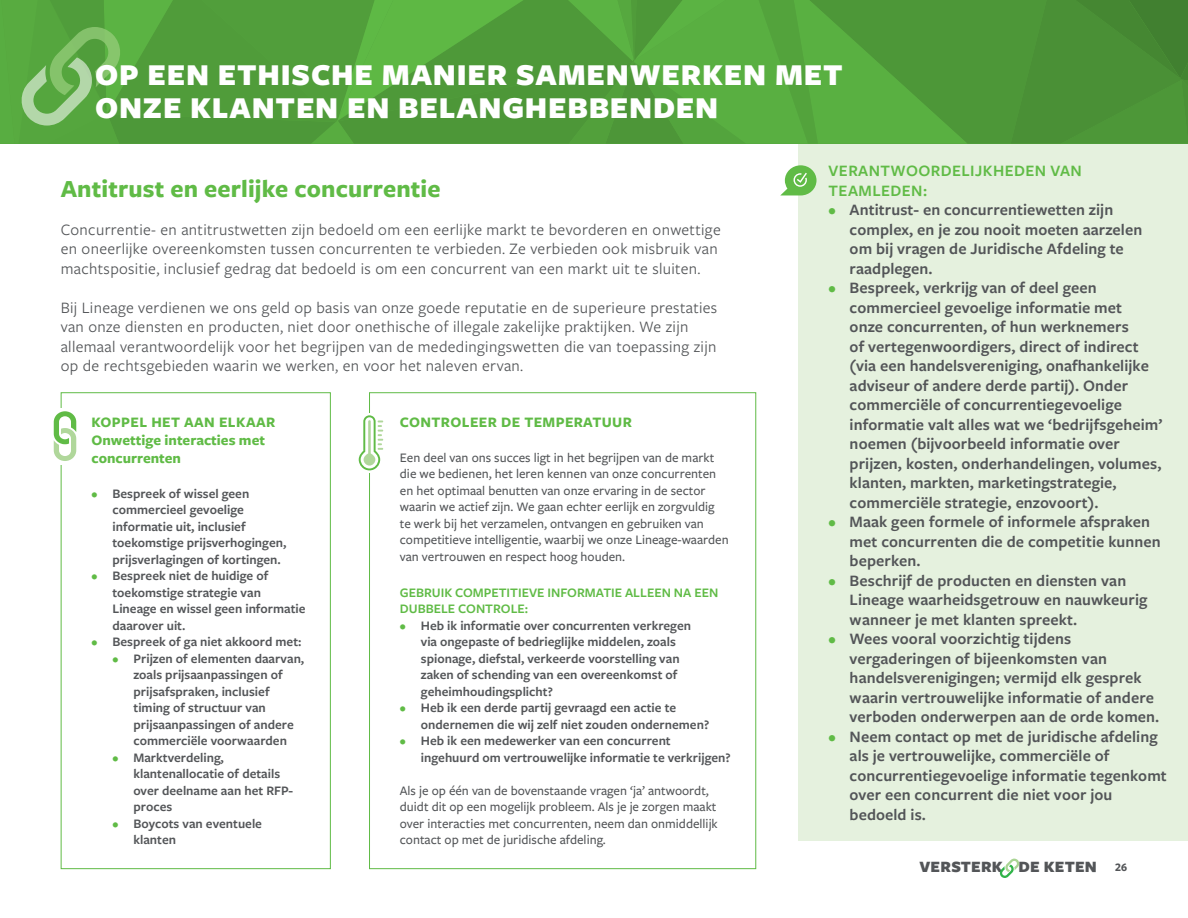
<style>
.page{position:relative;width:1188px;height:918px;background:#fff}
.page>*{position:absolute;margin:0;border:0;box-sizing:border-box;transform-origin:0 0}
.t1{font:900 31.5px/33px "Freight Sans Pro";letter-spacing:.025em;color:#fff}
.t2{font:700 25.5px "Freight Sans Pro";letter-spacing:.005em;color:#60bb46}
.t3{font:600 16.5px/19.5px "Freight Sans Pro";letter-spacing:.005em;color:#535558}
.t4{font:16.5px/19.5px "Freight Sans Pro";letter-spacing:.02em;color:#535558}
.t5{font:600 16.5px/19.5px "Freight Sans Pro";letter-spacing:.025em;color:#60bb46}
.t6{font:900 16.35px "Freight Sans Pro";letter-spacing:.01em;color:#535558}
.t7{font:700 15px/18px "Freight Sans Pro";color:#60bb46}
.t8{font:700 15px "Freight Sans Pro";letter-spacing:.025em;color:#60bb46}
.t9{font:600 13.5px/16.5px "Freight Sans Pro";color:#535558}
.t10{font:500 13.5px/16.5px "Freight Sans Pro";color:#535558}
.t11{font:600 13.5px/16.5px "Freight Sans Pro";color:#60bb46}
.s1{color:#60bb46}
.s2{font-weight:700;font-size:12px}
</style>
<div class="page">
<svg style="left:999px;top:859px;width:21px;height:19px"></svg>
<svg style="left:0;top:0;width:1188px;height:144px;background:#52a03c"></svg>
<div style="left:61px;top:392px;width:270px;height:477px;border:1px solid #60bb46"></div>
<div style="left:60px;top:408px;width:5px;height:57px;background:#fff"></div>
<svg style="left:54px;top:411px;width:22px;height:50px"></svg>
<svg style="left:359px;top:415px;width:24px;height:55px"></svg>
<div style="left:799px;top:144px;width:389px;height:697px;background:#e5f1de"></div>
<svg style="left:781px;top:165px;width:36px;height:30px"></svg>
<h1 class="t1" style="left:95px;top:57px;width:749px">OP EEN ETHISCHE MANIER SAMENWERKEN MET<br>ONZE KLANTEN EN BELANGHEBBENDEN</h1>
<h2 class="t2" style="left:61px;top:171px;width:381px">Antitrust en eerlijke concurrentie</h2>
<p class="t4" style="left:61px;top:219px;width:662px">Concurrentie- en antitrustwetten zijn bedoeld om een eerlijke markt te bevorderen en onwettige en oneerlijke overeenkomsten tussen concurrenten te verbieden. Ze verbieden ook misbruik van machtspositie, inclusief gedrag dat bedoeld is om een concurrent van een markt uit te sluiten.</p>
<p class="t4" style="left:61px;top:297px;width:658px">Bij Lineage verdienen we ons geld op basis van onze goede reputatie en de superieure prestaties van onze diensten en producten, niet door onethische of illegale zakelijke praktijken. We zijn allemaal verantwoordelijk voor het begrijpen van de mededingingswetten die van toepassing zijn op de rechtsgebieden waarin we werken, en voor het naleven ervan.</p>
<p class="t7" style="left:92px;top:413px;width:186px">KOPPEL HET AAN ELKAAR<br>Onwettige interacties met concurrenten</p>
<p class="t9" style="left:113px;top:485px;width:175px;text-indent:-21px"><span class="s1">•</span> Bespreek of wissel geen commercieel gevoelige informatie uit, inclusief toekomstige prijsverhogingen, prijsverlagingen of kortingen.</p>
<p class="t9" style="left:113px;top:567px;width:195px;text-indent:-21px"><span class="s1">•</span> Bespreek niet de huidige of toekomstige strategie van<br>Lineage en wissel geen informatie daarover uit.</p>
<p class="t9" style="left:92px;top:633px;width:212px"><span class="s1">•</span> Bespreek of ga niet akkoord met:</p>
<p class="t9" style="left:134px;top:650px;width:172px;text-indent:-21px"><span class="s1">•</span> Prijzen of elementen daarvan, zoals prijsaanpassingen of prijsafspraken, inclusief timing of structuur van prijsaanpassingen of andere commerciële voorwaarden</p>
<p class="t9" style="left:134px;top:749px;width:161px;text-indent:-21px"><span class="s1">•</span> Marktverdeling, klantenallocatie of details over deelname aan het RFP&shy;proces</p>
<p class="t9" style="left:134px;top:815px;width:130px;text-indent:-21px"><span class="s1">•</span> Boycots van eventuele klanten</p>
<p class="t8" style="left:400px;top:412px;width:234px">CONTROLEER DE TEMPERATUUR</p>
<p class="t10" style="left:400px;top:449px;width:330px">Een deel van ons succes ligt in het begrijpen van de markt die we bedienen, het leren kennen van onze concurrenten en het optimaal benutten van onze ervaring in de sector waarin we actief zijn. We gaan echter eerlijk en zorgvuldig te werk bij het verzamelen, ontvangen en gebruiken van competitieve intelligentie, waarbij we onze Lineage-waarden van vertrouwen en respect hoog houden.</p>
<p class="t11" style="left:400px;top:584px;width:320px">GEBRUIK COMPETITIEVE INFORMATIE ALLEEN NA EEN<br>DUBBELE CONTROLE:</p>
<p class="t9" style="left:421px;top:617px;width:272px;text-indent:-21px"><span class="s1">•</span> Heb ik informatie over concurrenten verkregen via ongepaste of bedrieglijke middelen, zoals spionage, diefstal, verkeerde voorstelling van zaken of schending van een overeenkomst of geheimhoudingsplicht?</p>
<p class="t9" style="left:421px;top:699px;width:290px;text-indent:-21px"><span class="s1">•</span> Heb ik een derde partij gevraagd een actie te ondernemen die wij zelf niet zouden ondernemen?</p>
<p class="t9" style="left:421px;top:732px;width:311px;text-indent:-21px"><span class="s1">•</span> Heb ik een medewerker van een concurrent ingehuurd om vertrouwelijke informatie te verkrijgen?</p>
<p class="t10" style="left:400px;top:782px;width:319px">Als je op één van de bovenstaande vragen ‘ja’ antwoordt, duidt dit op een mogelijk probleem. Als je je zorgen maakt over interacties met concurrenten, neem dan onmiddellijk contact op met de juridische afdeling.</p>
<p class="t5" style="left:829px;top:160px;width:255px">VERANTWOORDELIJKHEDEN VAN<br>TEAMLEDEN:</p>
<p class="t3" style="left:850px;top:199px;width:294px;text-indent:-21px"><span class="s1">•</span> Antitrust- en concurrentiewetten zijn complex, en je zou nooit moeten aarzelen om bij vragen de Juridische Afdeling te raadplegen.</p>
<p class="t3" style="left:850px;top:277px;width:314px;text-indent:-21px"><span class="s1">•</span> Bespreek, verkrijg van of deel geen commercieel gevoelige informatie met<br>onze concurrenten, of hun werknemers<br>of vertegenwoordigers, direct of indirect (via een handelsvereniging, onafhankelijke adviseur of andere derde partij). Onder commerciële of concurrentiegevoelige informatie valt alles wat we ‘bedrijfsgeheim’ noemen (bijvoorbeeld informatie over prijzen, kosten, onderhandelingen, volumes, klanten, markten, marketingstrategie, commerciële strategie, enzovoort).</p>
<p class="t3" style="left:850px;top:511px;width:313px;text-indent:-21px"><span class="s1">•</span> Maak geen formele of informele afspraken met concurrenten die de competitie kunnen beperken.</p>
<p class="t3" style="left:850px;top:570px;width:299px;text-indent:-21px"><span class="s1">•</span> Beschrijf de producten en diensten van<br>Lineage waarheidsgetrouw en nauwkeurig wanneer je met klanten spreekt.</p>
<p class="t3" style="left:850px;top:628px;width:311px;text-indent:-21px"><span class="s1">•</span> Wees vooral voorzichtig tijdens vergaderingen of bijeenkomsten van handelsverenigingen; vermijd elk gesprek waarin vertrouwelijke informatie of andere verboden onderwerpen aan de orde komen.</p>
<p class="t3" style="left:850px;top:726px;width:319px;text-indent:-21px"><span class="s1">•</span> Neem contact op met de juridische afdeling als je vertrouwelijke, commerciële of concurrentiegevoelige informatie tegenkomt over een concurrent die niet voor jou bedoeld is.</p>
<p class="t6" style="left:919px;top:856px;width:209px">VERSTERK DE KETEN <span class="s2">26</span></p>
</div>
